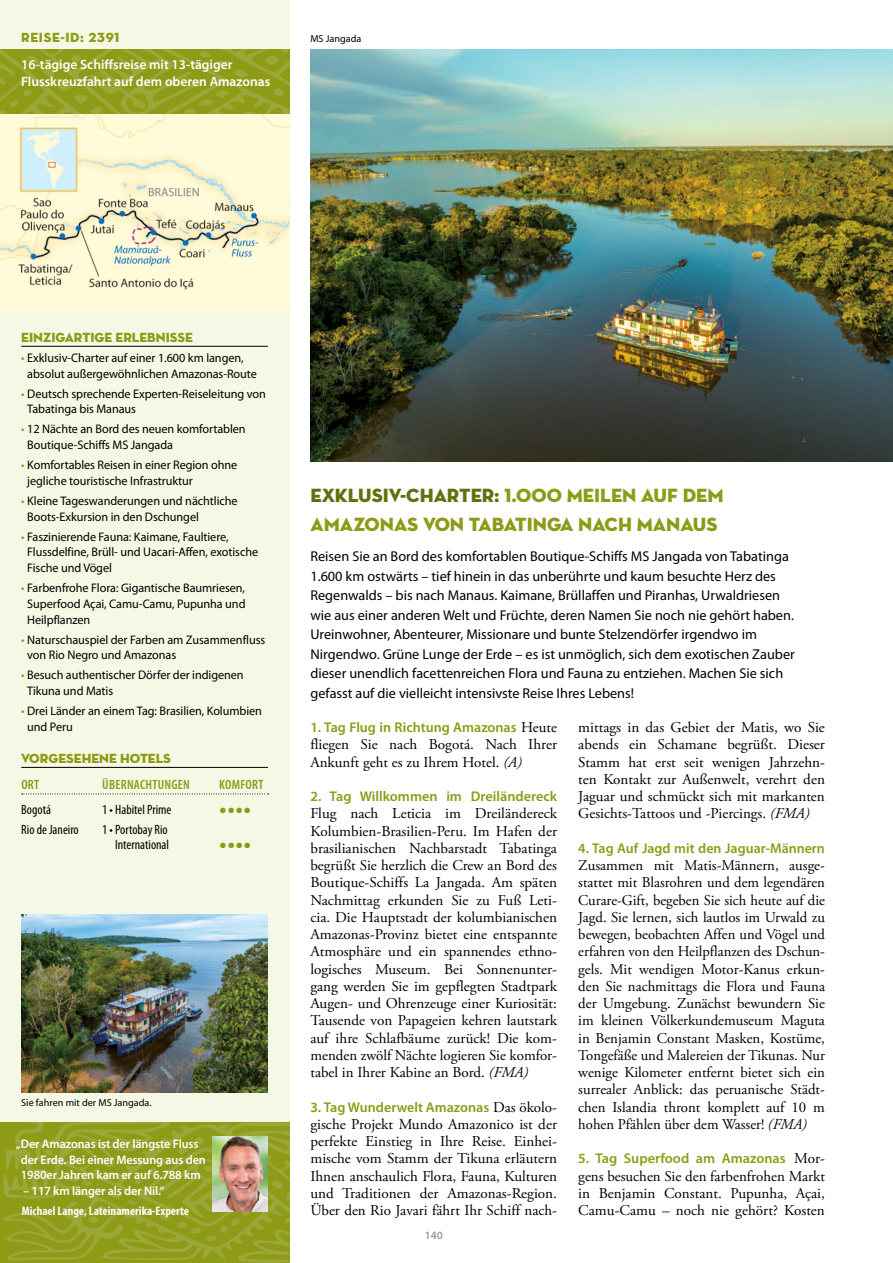
<style>
.page{position:relative;width:893px;height:1263px;background:#fff}
.page>*{position:absolute;margin:0;border:0;box-sizing:border-box;transform-origin:0 0}
.t1{font:19.5px/28.8px "Neutra Disp Titling";color:#8d9b16}
.t2{font:15px/17.2px "Adobe Garamond Pro";color:#000;text-align:justify}
.t3{font:14.25px/19.5px "Myriad Pro";color:#000}
.t4{font:600 14.1px "Myriad Pro";color:#8d9b16}
.t5{font:600 13.5px/16.5px "Myriad Pro";color:#fff}
.t6{font:condensed 13.5px/15.8px "Myriad Pro";color:#000;text-align:right}
.t7{font:13.5px "Neutra Disp Titling";color:#8d9b16}
.t8{font:600 condensed 13.5px "Myriad Pro";letter-spacing:.02em;color:#8d9b16}
.t9{font:13.5px "Neutra Disp Titling";letter-spacing:.05em;color:#8d9b16}
.t10{font:12.75px "Arial";color:#8d9b16}
.t11{font:12.45px/15.8px "Myriad Pro";letter-spacing:-.005em;color:#000}
.t12{font:600 12.45px/15.8px "Myriad Pro";letter-spacing:-.01em;color:#fff;text-align:center}
.t13{font:700 condensed 12.45px "Myriad Pro";color:#fff}
.t14{font:600 11.25px "Myriad Pro";color:#9a9897}
.t15{font:10.2px "Myriad Pro";color:#000}
.s1{color:#8d9b16}
.s2{color:#647010}
.s3{font-family:"Adobe Garamond Pro";font-weight:400;font-size:15px;color:#000}
.s4{font-style:italic}
</style>
<div class="page">
<div style="left:0;top:0;width:289px;height:1263px;background:#f5f8e4"></div>
<img style="left:0;top:1123px;width:289px;height:140px">
<img style="left:21px;top:914px;width:247px;height:178px">
<img style="left:0;top:114px;width:289px;height:196px">
<svg style="left:0;top:49px;width:289px;height:65px;fill:#8d9b16"></svg>
<hr style="left:21px;top:346px;width:247px;height:1px;background:#000">
<hr style="left:21px;top:767px;width:247px;height:1px;background:#000">
<svg style="left:22px;top:793px;width:246px;height:1px"></svg>
<img style="left:213px;top:1136px;width:55px;height:75px">
<img style="left:310px;top:49px;width:583px;height:412px">
<p class="t9" style="left:21px;top:29px;width:100px">REISE-ID: 2391</p>
<p class="t5" style="left:21px;top:57px;width:251px">16-tägige Schiffsreise mit 13-tägiger<br>Flusskreuzfahrt auf dem oberen Amazonas</p>
<p class="t15" style="left:310px;top:33px;width:53px">MS Jangada</p>
<p class="t7" style="left:21px;top:329px;width:173px">EINZIGARTIGE ERLEBNISSE</p>
<p class="t11" style="left:27px;top:350px;width:231px;text-indent:-6px"><span class="s1">•</span> Exklusiv-Charter auf einer 1.600 km langen, absolut außergewöhnlichen Amazonas-Route</p>
<p class="t11" style="left:27px;top:386px;width:240px;text-indent:-6px"><span class="s1">•</span> Deutsch sprechende Experten-Reiseleitung von<br>Tabatinga bis Manaus</p>
<p class="t11" style="left:27px;top:421px;width:220px;text-indent:-6px"><span class="s1">•</span> 12 Nächte an Bord des neuen komfortablen<br>Boutique-Schiffs MS Jangada</p>
<p class="t11" style="left:27px;top:457px;width:212px;text-indent:-6px"><span class="s1">•</span> Komfortables Reisen in einer Region ohne jegliche touristische Infrastruktur</p>
<p class="t11" style="left:27px;top:493px;width:212px;text-indent:-6px"><span class="s1">•</span> Kleine Tageswanderungen und nächtliche<br>Boots-Exkursion in den Dschungel</p>
<p class="t11" style="left:27px;top:529px;width:233px;text-indent:-6px"><span class="s1">•</span> Faszinierende Fauna: Kaimane, Faultiere,<br>Flussdelfine, Brüll- und Uacari-Affen, exotische<br>Fische und Vögel</p>
<p class="t11" style="left:27px;top:580px;width:220px;text-align:justify;text-indent:-6px"><span class="s1">•</span> Farbenfrohe Flora: Gigantische Baumriesen, Superfood Açai, Camu-Camu, Pupunha und Heilpflanzen</p>
<p class="t11" style="left:27px;top:632px;width:240px;text-indent:-6px"><span class="s1">•</span> Naturschauspiel der Farben am Zusammenfluss von Rio Negro und Amazonas</p>
<p class="t11" style="left:27px;top:668px;width:218px;text-indent:-6px"><span class="s1">•</span> Besuch authentischer Dörfer der indigenen<br>Tikuna und Matis</p>
<p class="t11" style="left:27px;top:703px;width:236px;text-indent:-6px"><span class="s1">•</span> Drei Länder an einem Tag: Brasilien, Kolumbien und Peru</p>
<p class="t7" style="left:21px;top:750px;width:151px">VORGESEHENE HOTELS</p>
<p class="t8" style="left:21px;top:777px;width:19px">ORT</p>
<p class="t8" style="left:102px;top:777px;width:89px">ÜBERNACHTUNGEN</p>
<p class="t8" style="left:219px;top:777px;width:46px">KOMFORT</p>
<p class="t6" style="left:21px;top:801px;width:31px">Bogotá</p>
<p class="t6" style="left:102px;top:801px;width:71px">1 • Habitel Prime</p>
<p class="t10" style="left:219px;top:801px;width:33px">●●●●</p>
<p class="t6" style="left:21px;top:821px;width:59px">Rio de Janeiro</p>
<p class="t6" style="left:102px;top:821px;width:68px">1 • Portobay Rio<br>International</p>
<p class="t10" style="left:219px;top:836px;width:33px">●●●●</p>
<p class="t15" style="left:21px;top:1097px;width:132px">Sie fahren mit der MS Jangada.</p>
<p class="t12" style="left:16px;top:1136px;width:191px">„Der Amazonas ist der längste Fluss der Erde. Bei einer Messung aus den<br>1980er Jahren kam er auf 6.788 km</p>
<p class="t12" style="left:23px;top:1183px;width:143px">– 117 km länger als der Nil.“</p>
<p class="t13" style="left:22px;top:1204px;width:169px">Michael Lange, Lateinamerika-Experte</p>
<h1 class="t1" style="left:310px;top:481px;width:415px"><span class="s2">EXKLUSIV-CHARTER:</span> 1.000 MEILEN AUF DEM<br>AMAZONAS VON TABATINGA NACH MANAUS</h1>
<p class="t3" style="left:310px;top:547px;width:486px">Reisen Sie an Bord des komfortablen Boutique-Schiffs MS Jangada von Tabatinga 1.600 km ostwärts – tief hinein in das unberührte und kaum besuchte Herz des Regenwalds – bis nach Manaus. Kaimane, Brüllaffen und Piranhas, Urwaldriesen wie aus einer anderen Welt und Früchte, deren Namen Sie noch nie gehört haben.<br>Ureinwohner, Abenteurer, Missionare und bunte Stelzendörfer irgendwo im Nirgendwo. Grüne Lunge der Erde – es ist unmöglich, sich dem exotischen Zauber dieser unendlich facettenreichen Flora und Fauna zu entziehen. Machen Sie sich gefasst auf die vielleicht intensivste Reise Ihres Lebens!</p>
<p class="t4" style="left:310px;top:720px;width:248px">1. Tag Flug in Richtung Amazonas <span class="s3">Heute</span></p>
<p class="t2" style="left:310px;top:736px;width:248px">fliegen Sie nach Bogotá. Nach Ihrer<br>Ankunft geht es zu Ihrem Hotel. <span class="s4">(A)</span></p>
<p class="t4" style="left:310px;top:789px;width:248px">2. Tag Willkommen im Dreiländereck</p>
<p class="t2" style="left:310px;top:805px;width:248px">Flug nach Leticia im Dreiländereck Kolumbien-Brasilien-Peru. Im Hafen der brasilianischen Nachbarstadt Tabatinga begrüßt Sie herzlich die Crew an Bord des Boutique-Schiffs La Jangada. Am späten Nachmittag erkunden Sie zu Fuß Leti&shy;cia. Die Hauptstadt der kolumbianischen Amazonas-Provinz bietet eine entspannte Atmosphäre und ein spannendes ethno&shy;logisches Museum. Bei Sonnenunter&shy;gang werden Sie im gepflegten Stadtpark Augen- und Ohrenzeuge einer Kuriosität:<br>Tausende von Papageien kehren lautstark auf ihre Schlafbäume zurück! Die kom&shy;menden zwölf Nächte logieren Sie komfor&shy;tabel in Ihrer Kabine an Bord. <span class="s4">(FMA)</span></p>
<p class="t4" style="left:310px;top:1099px;width:248px">3. Tag Wunderwelt Amazonas <span class="s3">Das ökolo-</span></p>
<p class="t2" style="left:310px;top:1116px;width:248px">gische Projekt Mundo Amazonico ist der perfekte Einstieg in Ihre Reise. Einhei&shy;mische vom Stamm der Tikuna erläutern Ihnen anschaulich Flora, Fauna, Kulturen und Traditionen der Amazonas-Region.<br>Über den Rio Javari fährt Ihr Schiff nach-</p>
<p class="t2" style="left:578px;top:719px;width:248px">mittags in das Gebiet der Matis, wo Sie abends ein Schamane begrüßt. Dieser Stamm hat erst seit wenigen Jahrzehn&shy;ten Kontakt zur Außenwelt, verehrt den Jaguar und schmückt sich mit markanten Gesichts-Tattoos und -Piercings. <span class="s4">(FMA)</span></p>
<p class="t4" style="left:578px;top:840px;width:248px">4. Tag Auf Jagd mit den Jaguar-Männern</p>
<p class="t2" style="left:578px;top:857px;width:248px">Zusammen mit Matis-Männern, ausge&shy;stattet mit Blasrohren und dem legendären Curare-Gift, begeben Sie sich heute auf die Jagd. Sie lernen, sich lautlos im Urwald zu bewegen, beobachten Affen und Vögel und erfahren von den Heilpflanzen des Dschun&shy;gels. Mit wendigen Motor-Kanus erkun&shy;den Sie nachmittags die Flora und Fauna der Umgebung. Zunächst bewundern Sie im kleinen Völkerkundemuseum Maguta in Benjamin Constant Masken, Kostüme, Tongefäße und Malereien der Tikunas. Nur wenige Kilometer entfernt bietet sich ein surrealer Anblick: das peruanische Städt&shy;chen Islandia thront komplett auf 10 m hohen Pfählen über dem Wasser! <span class="s4">(FMA)</span></p>
<p class="t4" style="left:578px;top:1151px;width:248px">5. Tag Superfood am Amazonas <span class="s3">Mor-</span></p>
<p class="t2" style="left:578px;top:1168px;width:248px">gens besuchen Sie den farbenfrohen Markt in Benjamin Constant. Pupunha, Açai, Camu-Camu – noch nie gehört? Kosten</p>
<p class="t14" style="left:425px;top:1229px;width:20px">140</p>
</div>
